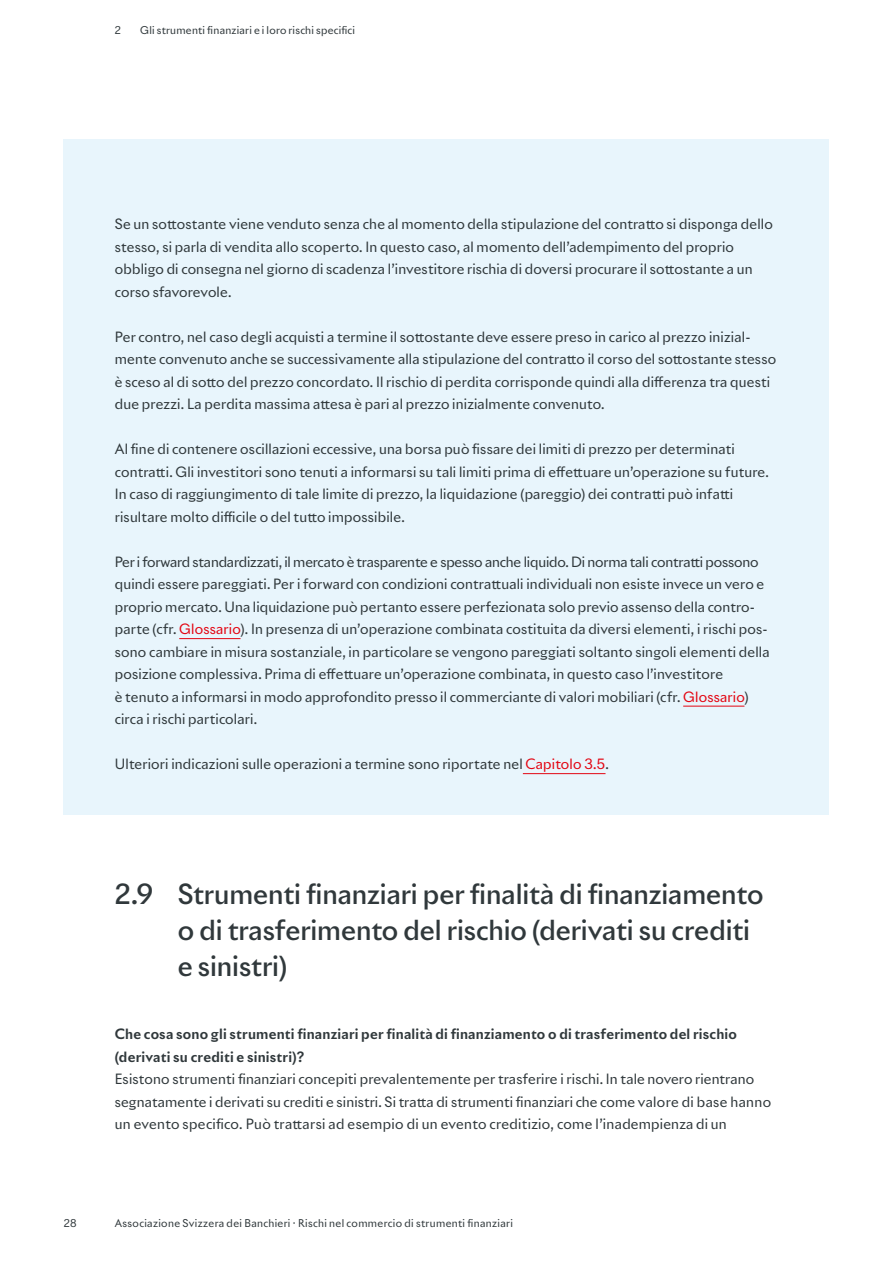
<style>
.page{position:relative;width:893px;height:1263px;background:#fff}
.page>*{position:absolute;margin:0;border:0;box-sizing:border-box;transform-origin:0 0}
.t1{font:500 27px/36px "Riviera Nights";letter-spacing:-.005em;color:#30383b}
.t2{font:13.8px/22.5px "Riviera Nights";letter-spacing:.015em;color:#30383b}
.t3{font:700 13.8px/22.5px "Riviera Nights";letter-spacing:.015em;color:#30383b}
.t4{font:10.5px "Riviera Nights";letter-spacing:.03em;color:#30383b}
.s1{color:#e30613}
</style>
<div class="page">
<div style="left:64px;top:139px;width:765px;height:675px;background:#e8f5fc"></div>
<hr style="left:179px;top:638px;width:62px;height:1px;background:#e30613">
<hr style="left:683px;top:706px;width:61px;height:1px;background:#e30613">
<hr style="left:523px;top:773px;width:82px;height:1px;background:#e30613">
<p class="t4" style="left:115px;top:23px;width:8px">2</p>
<p class="t4" style="left:140px;top:23px;width:216px">Gli strumenti finanziari e i loro rischi specifici</p>
<p class="t2" style="left:115px;top:212px;width:660px">Se un sottostante viene venduto senza che al momento della stipulazione del contratto si disponga dello stesso, si parla di vendita allo scoperto. In questo caso, al momento dell’adempimento del proprio obbligo di consegna nel giorno di scadenza l’investitore rischia di doversi procurare il sottostante a un corso sfavorevole.</p>
<p class="t2" style="left:115px;top:325px;width:663px">Per contro, nel caso degli acquisti a termine il sottostante deve essere preso in carico al prezzo inizial&shy;mente convenuto anche se successivamente alla stipulazione del contratto il corso del sottostante stesso è sceso al di sotto del prezzo concordato. Il rischio di perdita corrisponde quindi alla differenza tra questi due prezzi. La perdita massima attesa è pari al prezzo inizialmente convenuto.</p>
<p class="t2" style="left:115px;top:438px;width:656px">Al fine di contenere oscillazioni eccessive, una borsa può fissare dei limiti di prezzo per determinati contratti. Gli investitori sono tenuti a informarsi su tali limiti prima di effettuare un’operazione su future.<br>In caso di raggiungimento di tale limite di prezzo, la liquidazione (pareggio) dei contratti può infatti risultare molto difficile o del tutto impossibile.</p>
<p class="t2" style="left:115px;top:550px;width:656px">Per i forward standardizzati, il mercato è trasparente e spesso anche liquido. Di norma tali contratti possono quindi essere pareggiati. Per i forward con condizioni contrattuali individuali non esiste invece un vero e proprio mercato. Una liquidazione può pertanto essere perfezionata solo previo assenso della contro&shy;parte (cfr. <span class="s1">Glossario</span>). In presenza di un’operazione combinata costituita da diversi elementi, i rischi pos&shy;sono cambiare in misura sostanziale, in particolare se vengono pareggiati soltanto singoli elementi della posizione complessiva. Prima di effettuare un’operazione combinata, in questo caso l’investitore<br>è tenuto a informarsi in modo approfondito presso il commerciante di valori mobiliari (cfr. <span class="s1">Glossario</span>) circa i rischi particolari.</p>
<p class="t2" style="left:115px;top:753px;width:496px">Ulteriori indicazioni sulle operazioni a termine sono riportate nel <span class="s1">Capitolo 3.5</span>.</p>
<h1 class="t1" style="left:178px;top:876px;width:587px;text-indent:-63px">2.9 Strumenti finanziari per finalità di finanziamento o di trasferimento del rischio (derivati su crediti e sinistri)</h1>
<p class="t3" style="left:115px;top:1023px;width:624px">Che cosa sono gli strumenti finanziari per finalità di finanziamento o di trasferimento del rischio (derivati su crediti e sinistri)?</p>
<p class="t2" style="left:115px;top:1068px;width:658px">Esistono strumenti finanziari concepiti prevalentemente per trasferire i rischi. In tale novero rientrano segnatamente i derivati su crediti e sinistri. Si tratta di strumenti finanziari che come valore di base hanno un evento specifico. Può trattarsi ad esempio di un evento creditizio, come l’inadempienza di un</p>
<p class="t4" style="left:64px;top:1217px;width:14px">28</p>
<p class="t4" style="left:115px;top:1217px;width:400px">Associazione Svizzera dei Banchieri · Rischi nel commercio di strumenti finanziari</p>
</div>
